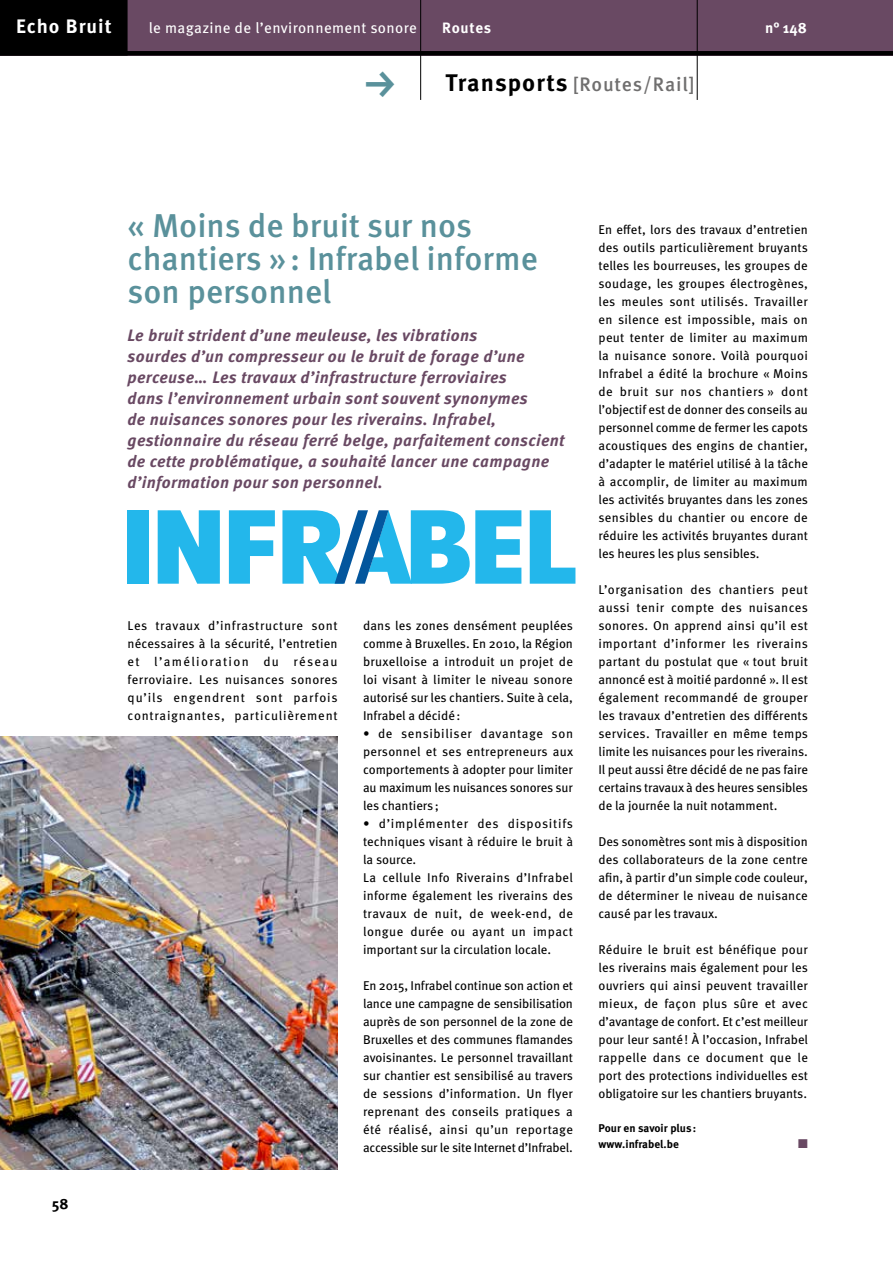
<style>
.page{position:relative;width:893px;height:1263px;background:#fff}
.page>*{position:absolute;margin:0;border:0;box-sizing:border-box;transform-origin:0 0}
.t1{font:45px "FF Dingbests";color:#5a919b}
.t2{font:500 33px/33px "Meta OT";color:#5a919b}
.t3{font:500 19.5px "Meta OT";letter-spacing:.04em;color:#706f6f}
.t4{font:700 19.5px "Meta OT";letter-spacing:.05em;color:#fff}
.t5{font:italic 700 16.5px/21px "Meta OT";letter-spacing:.02em;color:#694963}
.t6{font:15px "Meta OT";letter-spacing:.025em;color:#fff}
.t7{font:700 15px "Meta OT";letter-spacing:.04em;color:#fff}
.t8{font:700 15px "Meta OT";color:#000}
.t9{font:12.75px/18px "Meta OT";color:#000;text-align:justify}
.t10{font:12.75px/18px "Meta OT";letter-spacing:.02em;color:#000}
.t11{font:12.75px "Zapf Dingbats ITC";color:#694963}
.t12{font:700 11.25px/15.8px "Meta OT";color:#000}
.s1{font-weight:700;font-size:24px;color:#000}
</style>
<div class="page">
<div style="left:0;top:0;width:893px;height:56px;background:#694963"></div>
<div style="left:0;top:0;width:128px;height:56px;background:#000"></div>
<hr style="left:420px;top:0;width:1px;height:100px;background:#000">
<hr style="left:697px;top:0;width:1px;height:100px;background:#000">
<div style="left:0;top:51px;width:893px;height:5px;background:#000"></div>
<img style="left:0;top:737px;width:338px;height:432px">
<svg style="left:530px;top:510px;width:45px;height:74px"></svg>
<svg style="left:229px;top:510px;width:46px;height:74px"></svg>
<svg style="left:158px;top:510px;width:62px;height:74px;background:#46c2ee"></svg>
<div style="left:128px;top:510px;width:21px;height:74px;background:#23b7eb"></div>
<svg style="left:282px;top:510px;width:239px;height:74px"></svg>
<h3 class="t4" style="left:16px;top:14px;width:97px">Echo Bruit</h3>
<p class="t7" style="left:765px;top:18px;width:43px">n° 148</p>
<h1 class="t1" style="left:356px;top:101px;width:35px;rotate:-90deg">g</h1>
<p class="t6" style="left:149px;top:19px;width:270px">le magazine de l’environnement sonore</p>
<p class="t7" style="left:442px;top:18px;width:50px">Routes</p>
<h3 class="t3" style="left:445px;top:72px;width:251px"><span class="s1">Transports</span> [Routes/Rail]</h3>
<p class="t8" style="left:52px;top:1194px;width:18px">58</p>
<h2 class="t2" style="left:128px;top:210px;width:412px">« Moins de bruit sur nos chantiers »: Infrabel informe son personnel</h2>
<p class="t5" style="left:128px;top:325px;width:438px">Le bruit strident d’une meuleuse, les vibrations<br>sourdes d’un compresseur ou le bruit de forage d’une perceuse… Les travaux d’infrastructure ferroviaires<br>dans l’environnement urbain sont souvent synonymes<br>de nuisances sonores pour les riverains. Infrabel, gestionnaire du réseau ferré belge, parfaitement conscient de cette problématique, a souhaité lancer une campagne d’information pour son personnel.</p>
<p class="t9" style="left:128px;top:617px;width:212px">Les travaux d’infrastructure sont nécessaires à la sécurité, l’entretien et l’amélioration du réseau ferroviaire. Les nuisances sonores qu’ils engendrent sont parfois contraignantes, particulièrement</p>
<p class="t9" style="left:363px;top:617px;width:212px">dans les zones densément peuplées comme à Bruxelles. En 2010, la Région bruxelloise a introduit un projet de loi visant à limiter le niveau sonore autorisé sur les chantiers. Suite à cela, Infrabel a décidé:</p>
<p class="t9" style="left:363px;top:725px;width:212px">• de sensibiliser davantage son personnel et ses entrepreneurs aux comportements à adopter pour limiter au maximum les nuisances sonores sur les chantiers;</p>
<p class="t10" style="left:363px;top:815px;width:212px">• d’implémenter des dispositifs techniques visant à réduire le bruit à la source.<br>La cellule Info Riverains d’Infrabel informe également les riverains des travaux de nuit, de week-end, de longue durée ou ayant un impact important sur la circulation locale.</p>
<p class="t9" style="left:363px;top:977px;width:212px">En 2015, Infrabel continue son action et lance une campagne de sensibilisation auprès de son personnel de la zone de Bruxelles et des communes flamandes avoisinantes. Le personnel travaillant sur chantier est sensibilisé au travers de sessions d’information. Un flyer reprenant des conseils pratiques a été réalisé, ainsi qu’un reportage accessible sur le site Internet d’Infrabel.</p>
<p class="t9" style="left:598px;top:221px;width:211px">En effet, lors des travaux d’entretien des outils particulièrement bruyants telles les bourreuses, les groupes de soudage, les groupes électrogènes, les meules sont utilisés. Travailler en silence est impossible, mais on peut tenter de limiter au maximum la nuisance sonore. Voilà pourquoi Infrabel a édité la brochure « Moins de bruit sur nos chantiers » dont l’objectif est de donner des conseils au personnel comme de fermer les capots acoustiques des engins de chantier, d’adapter le matériel utilisé à la tâche à accomplir, de limiter au maximum les activités bruyantes dans les zones sensibles du chantier ou encore de réduire les activités bruyantes durant les heures les plus sensibles.</p>
<p class="t9" style="left:598px;top:581px;width:211px">L’organisation des chantiers peut aussi tenir compte des nuisances sonores. On apprend ainsi qu’il est important d’informer les riverains partant du postulat que « tout bruit annoncé est à moitié pardonné ». Il est également recommandé de grouper les travaux d’entretien des différents services. Travailler en même temps limite les nuisances pour les riverains.<br>Il peut aussi être décidé de ne pas faire certains travaux à des heures sensibles de la journée la nuit notamment.</p>
<p class="t9" style="left:598px;top:833px;width:211px">Des sonomètres sont mis à disposition des collaborateurs de la zone centre afin, à partir d’un simple code couleur, de déterminer le niveau de nuisance causé par les travaux.</p>
<p class="t9" style="left:598px;top:941px;width:211px">Réduire le bruit est bénéfique pour les riverains mais également pour les ouvriers qui ainsi peuvent travailler mieux, de façon plus sûre et avec d’avantage de confort. Et c’est meilleur pour leur santé! À l’occasion, Infrabel rappelle dans ce document que le port des protections individuelles est obligatoire sur les chantiers bruyants.</p>
<p class="t12" style="left:598px;top:1120px;width:99px">Pour en savoir plus: www.infrabel.be</p>
<p class="t11" style="left:798px;top:1137px;width:11px">■</p>
</div>
